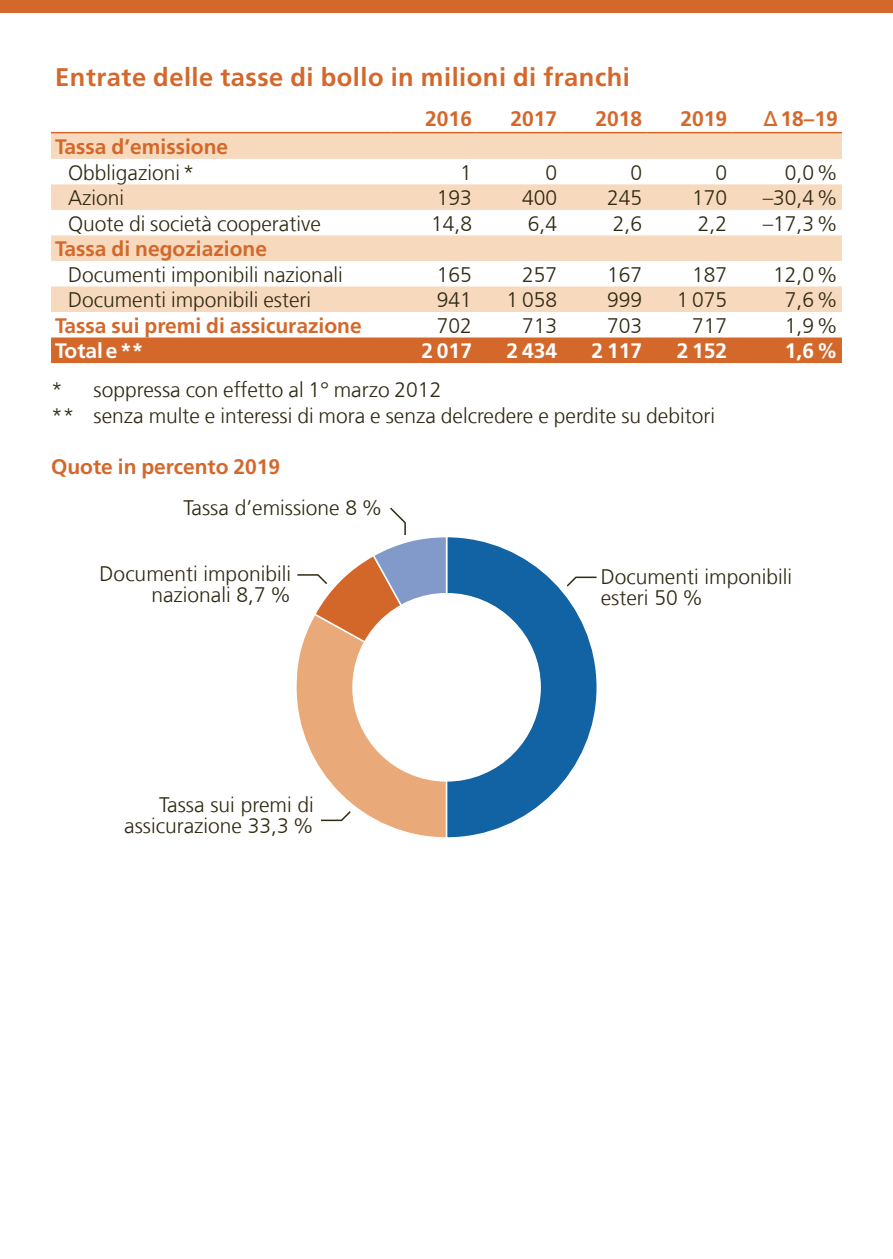
<style>
.page{position:relative;width:893px;height:1259px;background:#fff}
.page>*{position:absolute;margin:0;border:0;box-sizing:border-box;transform-origin:0 0}
.Überschriften_H3_orange{font:700 25.5px "Frutiger LT Com";letter-spacing:.02em;color:#d4682b}
.Fussnote{font:300 21px/21px "Frutiger LT Com";color:#2f2912;text-align:right}
.Standard_rechts{font:300 21px "Frutiger LT Com";color:#2f2912}
.Überschriften_H4_orange{font:700 21px "Frutiger LT Com";color:#d4682b}
.Tabellenfusszeile_rechts{font:700 21px "Frutiger LT Com";color:#fff}
.Tabellenkopfzeile_rechts{font:700 21px "Frutiger LT Com";color:#d4682b}
</style>
<div class="page">
<div style="left:0;top:0;width:893px;height:13px;background:#d4682b"></div>
<svg style="left:51px;top:133px;width:791px;height:179px;fill:#f7dabe"></svg>
<div style="left:51px;top:337px;width:791px;height:26px;background:#d4682b"></div>
<hr style="left:51px;top:132px;width:340px;height:1px;background:#d4682b">
<hr style="left:391px;top:132px;width:85px;height:1px;background:#d4682b">
<hr style="left:476px;top:132px;width:85px;height:1px;background:#d4682b">
<hr style="left:561px;top:132px;width:85px;height:1px;background:#d4682b">
<hr style="left:646px;top:132px;width:85px;height:1px;background:#d4682b">
<hr style="left:731px;top:132px;width:111px;height:1px;background:#d4682b">
<svg style="left:449px;top:537px;width:148px;height:301px"></svg>
<svg style="left:565px;top:576px;width:32px;height:12px"></svg>
<svg style="left:296px;top:507px;width:153px;height:331px"></svg>
<div style="left:353px;top:594px;width:187px;height:187px;background:#fff;border-radius:50%"></div>
<h3 class="Überschriften_H3_orange" style="left:55px;top:62px;width:576px">Entrate delle tasse di bollo in milioni di franchi</h3>
<p class="Tabellenkopfzeile_rechts" style="left:425px;top:106px;width:48px">2016</p>
<p class="Tabellenkopfzeile_rechts" style="left:510px;top:106px;width:48px">2017</p>
<p class="Tabellenkopfzeile_rechts" style="left:595px;top:106px;width:48px">2018</p>
<p class="Tabellenkopfzeile_rechts" style="left:680px;top:106px;width:48px">2019</p>
<p class="Tabellenkopfzeile_rechts" style="left:763px;top:106px;width:76px">∆18–19</p>
<p class="Überschriften_H4_orange" style="left:55px;top:134px;width:174px">Tassa d’emissione</p>
<p class="Fussnote" style="left:68px;top:162px;width:128px">Obbligazioni*</p>
<p class="Standard_rechts" style="left:460px;top:160px;width:13px">1</p>
<p class="Standard_rechts" style="left:545px;top:160px;width:13px">0</p>
<p class="Standard_rechts" style="left:630px;top:160px;width:13px">0</p>
<p class="Standard_rechts" style="left:715px;top:160px;width:13px">0</p>
<p class="Standard_rechts" style="left:785px;top:160px;width:54px">0,0%</p>
<p class="Fussnote" style="left:68px;top:187px;width:58px">Azioni</p>
<p class="Standard_rechts" style="left:437px;top:185px;width:37px">193</p>
<p class="Standard_rechts" style="left:522px;top:185px;width:37px">400</p>
<p class="Standard_rechts" style="left:607px;top:185px;width:37px">245</p>
<p class="Standard_rechts" style="left:692px;top:185px;width:37px">170</p>
<p class="Standard_rechts" style="left:763px;top:185px;width:76px">–30,4%</p>
<p class="Fussnote" style="left:68px;top:213px;width:254px">Quote di società cooperative</p>
<p class="Standard_rechts" style="left:431px;top:211px;width:42px">14,8</p>
<p class="Standard_rechts" style="left:528px;top:211px;width:31px">6,4</p>
<p class="Standard_rechts" style="left:613px;top:211px;width:31px">2,6</p>
<p class="Standard_rechts" style="left:698px;top:211px;width:31px">2,2</p>
<p class="Standard_rechts" style="left:763px;top:211px;width:76px">–17,3%</p>
<p class="Überschriften_H4_orange" style="left:55px;top:236px;width:213px">Tassa di negoziazione</p>
<p class="Fussnote" style="left:68px;top:264px;width:276px">Documenti imponibili nazionali</p>
<p class="Standard_rechts" style="left:437px;top:262px;width:37px">165</p>
<p class="Standard_rechts" style="left:522px;top:262px;width:37px">257</p>
<p class="Standard_rechts" style="left:607px;top:262px;width:37px">167</p>
<p class="Standard_rechts" style="left:692px;top:262px;width:37px">187</p>
<p class="Standard_rechts" style="left:773px;top:262px;width:66px">12,0%</p>
<p class="Fussnote" style="left:68px;top:289px;width:245px">Documenti imponibili esteri</p>
<p class="Standard_rechts" style="left:437px;top:288px;width:37px">941</p>
<p class="Standard_rechts" style="left:507px;top:288px;width:52px">1 058</p>
<p class="Standard_rechts" style="left:607px;top:288px;width:37px">999</p>
<p class="Standard_rechts" style="left:677px;top:288px;width:52px">1 075</p>
<p class="Standard_rechts" style="left:785px;top:288px;width:54px">7,6%</p>
<p class="Überschriften_H4_orange" style="left:55px;top:313px;width:308px">Tassa sui premi di assicurazione</p>
<p class="Standard_rechts" style="left:437px;top:313px;width:37px">702</p>
<p class="Standard_rechts" style="left:522px;top:313px;width:37px">713</p>
<p class="Standard_rechts" style="left:607px;top:313px;width:37px">703</p>
<p class="Standard_rechts" style="left:692px;top:313px;width:37px">717</p>
<p class="Standard_rechts" style="left:785px;top:313px;width:54px">1,9%</p>
<p class="Tabellenfusszeile_rechts" style="left:55px;top:338px;width:90px">Totale**</p>
<p class="Tabellenfusszeile_rechts" style="left:421px;top:338px;width:52px">2 017</p>
<p class="Tabellenfusszeile_rechts" style="left:507px;top:338px;width:52px">2 434</p>
<p class="Tabellenfusszeile_rechts" style="left:592px;top:338px;width:52px">2 117</p>
<p class="Tabellenfusszeile_rechts" style="left:677px;top:338px;width:52px">2 152</p>
<p class="Tabellenfusszeile_rechts" style="left:785px;top:338px;width:54px">1,6%</p>
<p class="Fussnote" style="left:51px;top:379px;width:392px">* soppressa con effetto al 1° marzo 2012</p>
<p class="Fussnote" style="left:51px;top:405px;width:665px">** senza multe e interessi di mora e senza delcredere e perdite su debitori</p>
<h4 class="Überschriften_H4_orange" style="left:51px;top:454px;width:231px">Quote in percento 2019</h4>
<p class="Fussnote" style="left:183px;top:497px;width:201px">Tassa d’emissione 8 %</p>
<p class="Fussnote" style="left:100px;top:563px;width:193px">Documenti imponibili nazionali 8,7 %</p>
<p class="Fussnote" style="left:124px;top:794px;width:191px">Tassa sui premi di assicurazione 33,3 %</p>
<p class="Fussnote" style="left:601px;top:566px;width:193px;text-align:left">Documenti imponibili esteri 50 %</p>
</div>
